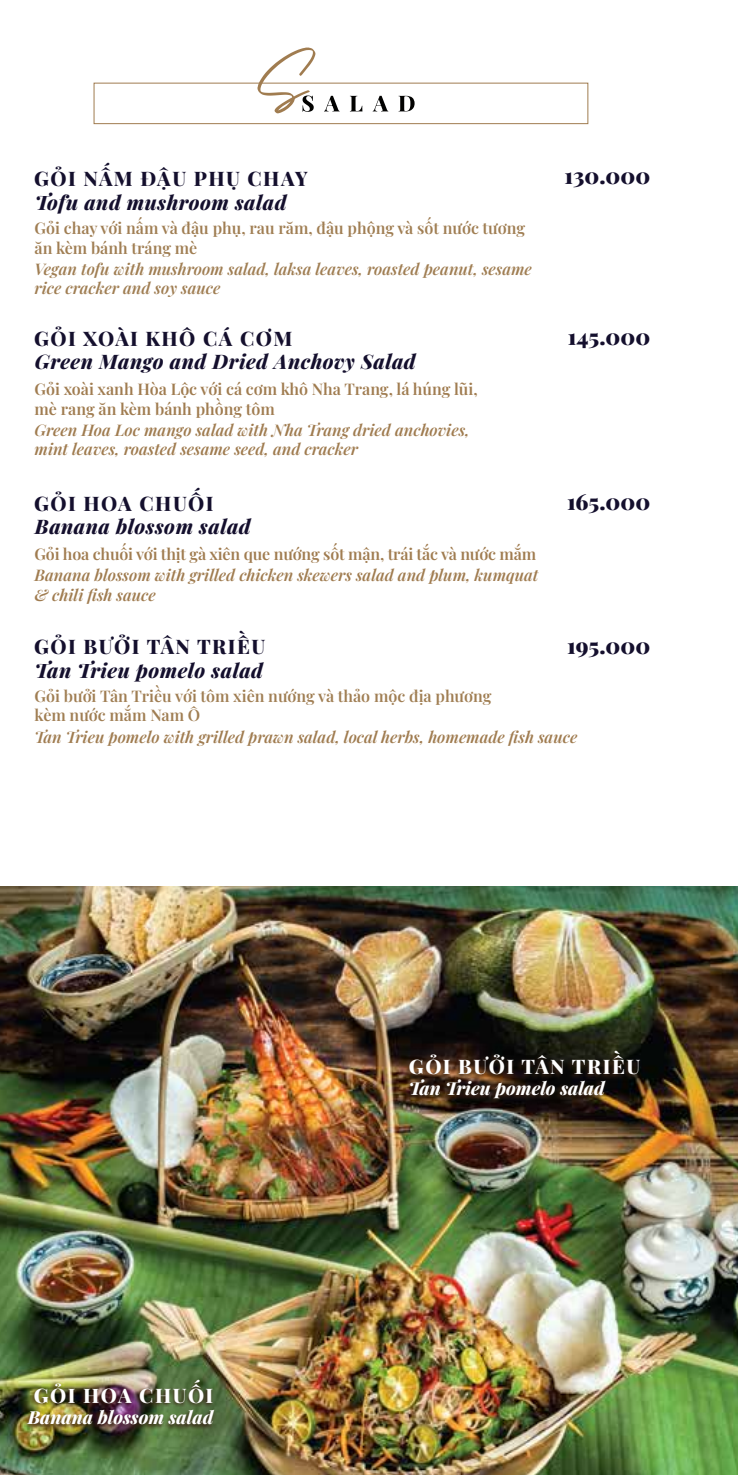
<style>
.page{position:relative;width:738px;height:1475px;background:#fff}
.page>*{position:absolute;margin:0;border:0;box-sizing:border-box;transform-origin:0 0}
.t1{font:900 22px "Playfair Display";color:#140f2d}
.t2{font:italic 800 20px "Playfair Display";letter-spacing:.025em;color:#140f2d}
.t3{font:800 20px "Playfair Display";letter-spacing:.075em;color:#140f2d}
.t4{font:800 20px "Playfair Display";letter-spacing:.075em;color:#fff}
.t5{font:italic 800 18px "Playfair Display";color:#fff}
.t6{font:italic 600 16px/19.2px "Playfair Display";color:#a07c50}
.t7{font:16px/19.2px "Playfair Display";color:#a07e53}
.t8{font:16px/19.2px "Playfair Display";letter-spacing:-.01em;color:#a07c50}
.t9{font:italic 600 16px/19.2px "Playfair Display";color:#a07e53}
</style>
<div class="page">
<svg style="left:324px;top:96px;width:15px;height:15px"></svg>
<svg style="left:350px;top:96px;width:12px;height:15px"></svg>
<svg style="left:373px;top:96px;width:15px;height:15px"></svg>
<svg style="left:398px;top:96px;width:16px;height:15px"></svg>
<svg style="left:257px;top:48px;width:58px;height:65px"></svg>
<div style="left:93px;top:83px;width:495px;height:41px;border:1px solid #a07c50"></div>
<img style="left:0;top:886px;width:737px;height:588px">
<img style="left:19px;top:1373px;width:202px;height:64px">
<img style="left:401px;top:1045px;width:246px;height:64px">
<p class="t3" style="left:34px;top:163px;width:275px">GỎI NẤM ĐẬU PHỤ CHAY</p>
<p class="t2" style="left:35px;top:187px;width:253px">Tofu and mushroom salad</p>
<p class="t7" style="left:34px;top:217px;width:491px">Gỏi chay với nấm và đậu phụ, rau răm, đậu phộng và sốt nước tương ăn kèm bánh tráng mè</p>
<p class="t9" style="left:34px;top:258px;width:498px">Vegan tofu with mushroom salad, laksa leaves, roasted peanut, sesame rice cracker and soy sauce</p>
<p class="t3" style="left:34px;top:322px;width:259px">GỎI XOÀI KHÔ CÁ CƠM</p>
<p class="t2" style="left:35px;top:346px;width:382px">Green Mango and Dried Anchovy Salad</p>
<p class="t8" style="left:34px;top:378px;width:444px">Gỏi xoài xanh Hòa Lộc với cá cơm khô Nha Trang, lá húng lũi, mè rang ăn kèm bánh phồng tôm</p>
<p class="t6" style="left:34px;top:419px;width:436px">Green Hoa Loc mango salad with Nha Trang dried anchovies, mint leaves, roasted sesame seed, and cracker</p>
<p class="t3" style="left:34px;top:487px;width:181px">GỎI HOA CHUỐI</p>
<p class="t2" style="left:35px;top:511px;width:217px">Banana blossom salad</p>
<p class="t8" style="left:34px;top:543px;width:503px">Gỏi hoa chuối với thịt gà xiên que nướng sốt mận, trái tắc và nước mắm</p>
<p class="t6" style="left:34px;top:564px;width:505px">Banana blossom with grilled chicken skewers salad and plum, kumquat &amp; chili fish sauce</p>
<p class="t3" style="left:34px;top:631px;width:232px">GỎI BƯỞI TÂN TRIỀU</p>
<p class="t2" style="left:35px;top:654px;width:229px">Tan Trieu pomelo salad</p>
<p class="t7" style="left:34px;top:685px;width:458px">Gỏi bưởi Tân Triều với tôm xiên nướng và thảo mộc địa phương kèm nước mắm Nam Ô</p>
<p class="t6" style="left:34px;top:725px;width:544px">Tan Trieu pomelo with grilled prawn salad, local herbs, homemade fish sauce</p>
<h1 class="t1" style="left:564px;top:159px;width:87px">130.000</h1>
<h1 class="t1" style="left:567px;top:320px;width:84px">145.000</h1>
<h1 class="t1" style="left:566px;top:484px;width:85px">165.000</h1>
<h1 class="t1" style="left:566px;top:628px;width:84px">195.000</h1>
<p class="t4" style="left:34px;top:1379px;width:181px">GỎI HOA CHUỐI</p>
<p class="t5" style="left:28px;top:1403px;width:187px">Banana blossom salad</p>
<p class="t4" style="left:408px;top:1050px;width:232px">GỎI BƯỞI TÂN TRIỀU</p>
<p class="t5" style="left:408px;top:1074px;width:197px">Tan Trieu pomelo salad</p>
</div>
